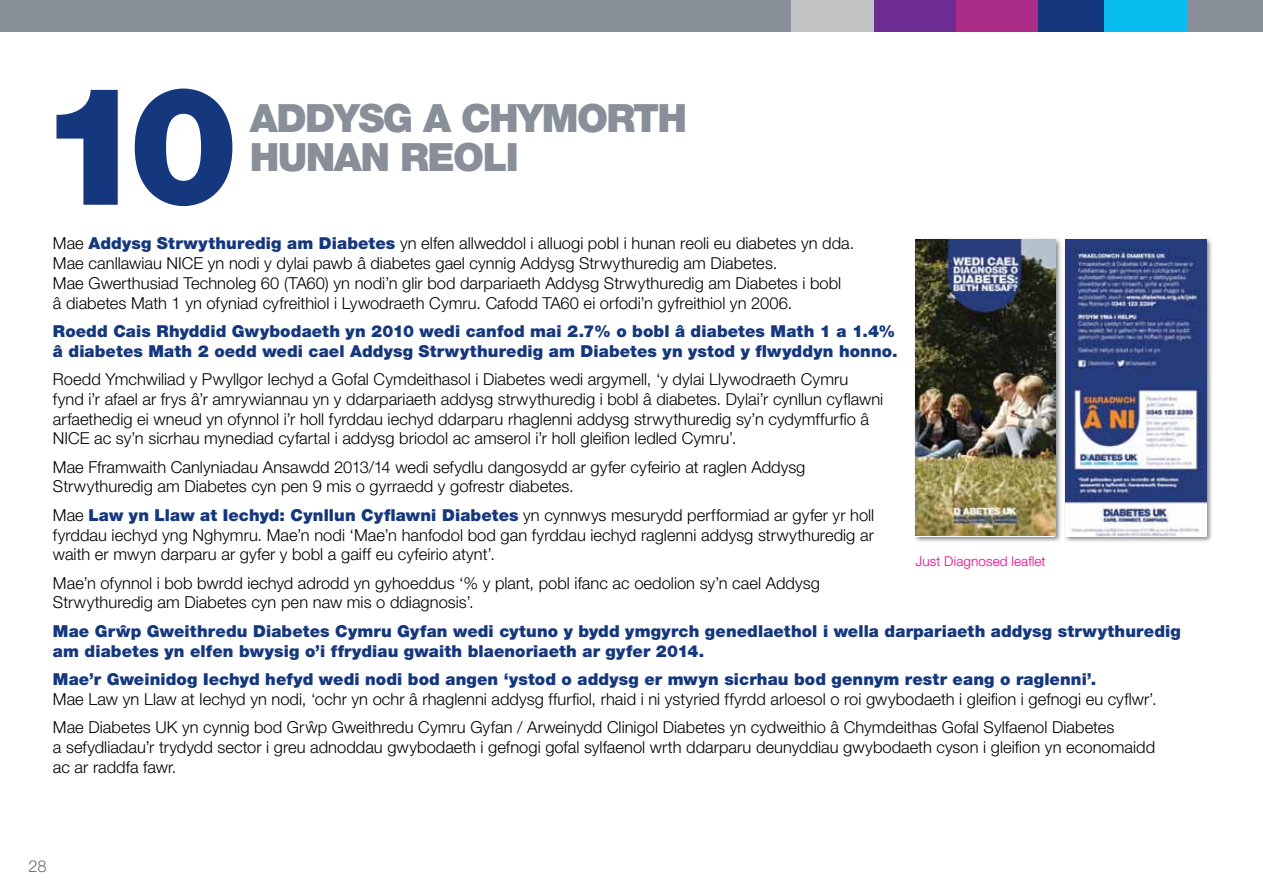
<style>
.page{position:relative;width:1263px;height:893px;background:#fff}
.page>*{position:absolute;margin:0;border:0;box-sizing:border-box;transform-origin:0 0}
.t1{font:900 165px "Helvetica Neue LT Std";color:#14377d}
.t2{font:900 39px "Helvetica Neue LT Std";color:#888f98}
.t3{font:300 16.5px/19.8px "Helvetica Neue LT Std";color:#000}
.t4{font:900 16.5px/19.8px "Helvetica Neue LT Std";letter-spacing:.01em;color:#14377d}
.t5{font:300 16.5px "Helvetica Neue LT Std";color:#6d6e71}
.t6{font:300 13.5px "Helvetica Neue LT Std";letter-spacing:.01em;color:#ec008c}
.s1{font-weight:900;color:#14377d}
</style>
<div class="page">
<div style="left:0;top:0;width:1263px;height:32px;background:#888f98"></div>
<div style="left:1037px;top:0;width:82px;height:32px;background:#14377d"></div>
<div style="left:955px;top:0;width:82px;height:32px;background:#ab2c87"></div>
<div style="left:873px;top:0;width:82px;height:32px;background:#6c2c91"></div>
<div style="left:791px;top:0;width:82px;height:32px;background:#c0c2c4"></div>
<div style="left:1105px;top:0;width:82px;height:32px;background:#09bcef"></div>
<div style="left:1063px;top:237px;width:150px;height:306px;background:#000;opacity:.5"></div>
<img style="left:1066px;top:240px;width:140px;height:296px">
<div style="left:913px;top:237px;width:149px;height:306px;background:#000;opacity:.5"></div>
<img style="left:916px;top:240px;width:139px;height:296px">
<h1 class="t1" style="left:37px;top:47px;width:203px">10</h1>
<h2 class="t2" style="left:250px;top:95px;width:30px">ADD</h2>
<h2 class="t2" style="left:334px;top:95px;width:237px">YSG A CHYMORTH</h2>
<h2 class="t2" style="left:250px;top:134px;width:29px">HUNAN</h2>
<h2 class="t2" style="left:400px;top:134px;width:24px">REOLI</h2>
<p class="t3" style="left:53px;top:233px;width:803px">Mae <span class="s1">Addysg Strwythuredig am Diabetes</span> yn elfen allweddol i alluogi pobl i hunan reoli eu diabetes yn dda.<br>Mae canllawiau NICE yn nodi y dylai pawb â diabetes gael cynnig Addysg Strwythuredig am Diabetes.<br>Mae Gwerthusiad Technoleg 60 (TA60) yn nodi’n glir bod darpariaeth Addysg Strwythuredig am Diabetes i bobl<br>â diabetes Math 1 yn ofyniad cyfreithiol i Lywodraeth Cymru. Cafodd TA60 ei orfodi’n gyfreithiol yn 2006.</p>
<p class="t4" style="left:53px;top:321px;width:846px">Roedd Cais Rhyddid Gwybodaeth yn 2010 wedi canfod mai 2.7% o bobl â diabetes Math 1 a 1.4% â diabetes Math 2 oedd wedi cael Addysg Strwythuredig am Diabetes yn ystod y flwyddyn honno.</p>
<p class="t3" style="left:53px;top:369px;width:832px">Roedd Ymchwiliad y Pwyllgor Iechyd a Gofal Cymdeithasol i Diabetes wedi argymell, ‘y dylai Llywodraeth Cymru fynd i’r afael ar frys â’r amrywiannau yn y ddarpariaeth addysg strwythuredig i bobl â diabetes. Dylai’r cynllun cyflawni arfaethedig ei wneud yn ofynnol i’r holl fyrddau iechyd ddarparu rhaglenni addysg strwythuredig sy’n cydymffurfio â NICE ac sy’n sicrhau mynediad cyfartal i addysg briodol ac amserol i’r holl gleifion ledled Cymru’.</p>
<p class="t3" style="left:53px;top:456px;width:754px">Mae Fframwaith Canlyniadau Ansawdd 2013/14 wedi sefydlu dangosydd ar gyfer cyfeirio at raglen Addysg<br>Strwythuredig am Diabetes cyn pen 9 mis o gyrraedd y gofrestr diabetes.</p>
<p class="t3" style="left:53px;top:505px;width:823px;text-align:justify">Mae <span class="s1">Law yn Llaw at Iechyd: Cynllun Cyflawni Diabetes</span> yn cynnwys mesurydd perfformiad ar gyfer yr holl fyrddau iechyd yng Nghymru. Mae’n nodi ‘Mae’n hanfodol bod gan fyrddau iechyd raglenni addysg strwythuredig ar waith er mwyn darparu ar gyfer y bobl a gaiff eu cyfeirio atynt’.</p>
<p class="t3" style="left:53px;top:572px;width:768px">Mae’n ofynnol i bob bwrdd iechyd adrodd yn gyhoeddus ‘% y plant, pobl ifanc ac oedolion sy’n cael Addysg<br>Strwythuredig am Diabetes cyn pen naw mis o ddiagnosis’.</p>
<p class="t4" style="left:53px;top:621px;width:1129px">Mae Grwp Gweithredu Diabetes Cymru Gyfan wedi cytuno y bydd ymgyrch genedlaethol i wella darpariaeth addysg strwythuredig</p>
<p class="t6" style="left:916px;top:553px;width:131px">Just Diagnosed leaflet</p>
<p class="t4" style="left:53px;top:621px;width:653px;text-indent:68px">ˆ<br>am diabetes yn elfen bwysig o’i ffrydiau gwaith blaenoriaeth ar gyfer 2014.</p>
<p class="t4" style="left:53px;top:669px;width:1045px">Mae’r Gweinidog Iechyd hefyd wedi nodi bod angen ‘ystod o addysg er mwyn sicrhau bod gennym restr eang o raglenni’.</p>
<p class="t3" style="left:53px;top:684px;width:1105px;line-height:28.3px">Mae Law yn Llaw at Iechyd yn nodi, ‘ochr yn ochr â rhaglenni addysg ffurfiol, rhaid i ni ystyried ffyrdd arloesol o roi gwybodaeth i gleifion i gefnogi eu cyflwr’.<br>Mae Diabetes UK yn cynnig bod Grwp Gweithredu Cymru Gyfan / Arweinydd Clinigol Diabetes yn cydweithio â Chymdeithas Gofal Sylfaenol Diabetes</p>
<p class="t3" style="left:53px;top:717px;width:1104px;text-indent:257px">ˆ<br>a sefydliadau’r trydydd sector i greu adnoddau gwybodaeth i gefnogi gofal sylfaenol wrth ddarparu deunyddiau gwybodaeth cyson i gleifion yn economaidd ac ar raddfa fawr.</p>
<p class="t5" style="left:28px;top:856px;width:20px">28</p>
</div>
